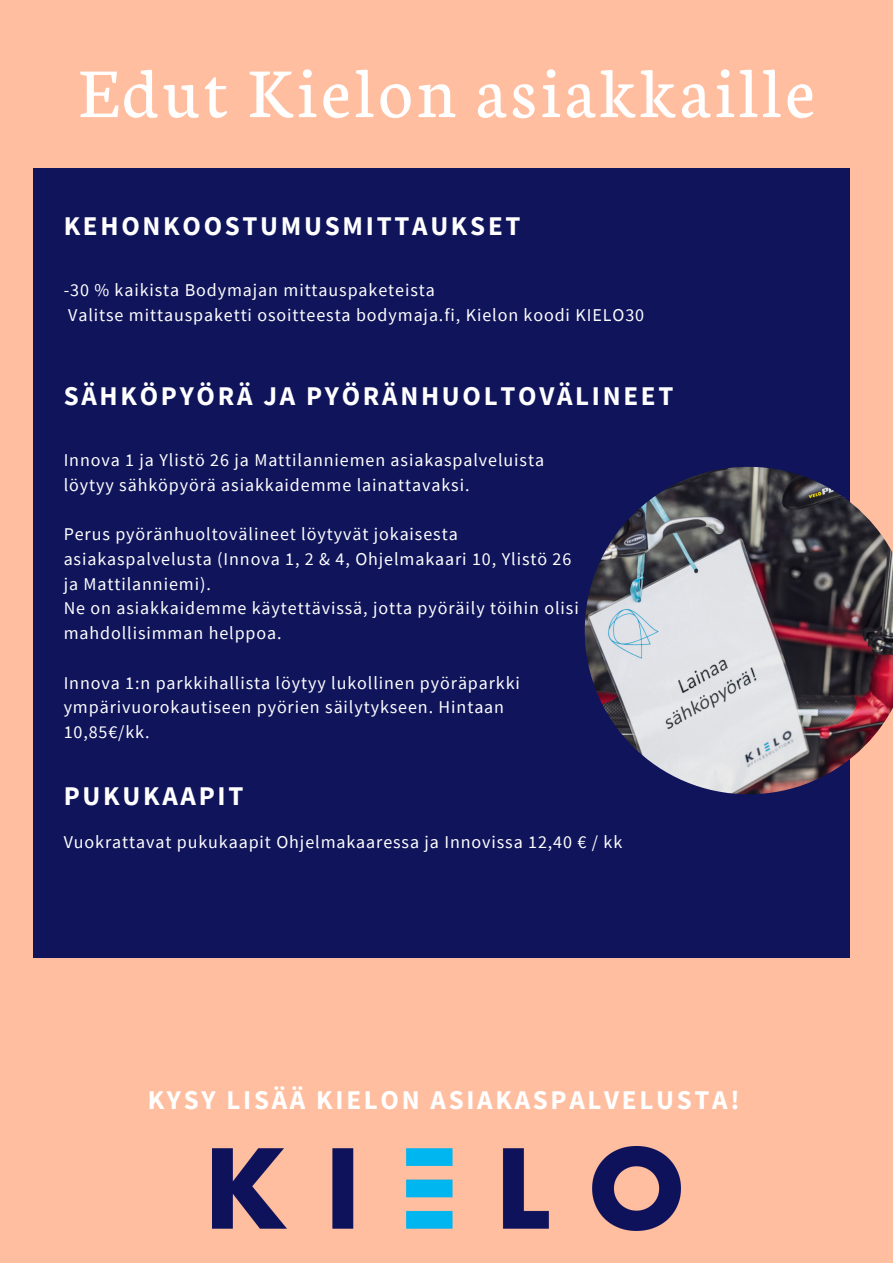
<style>
.page{position:relative;width:893px;height:1263px;background:#ffbe9f}
.page>*{position:absolute;margin:0;border:0;box-sizing:border-box;transform-origin:0 0}
.t1{font:74.93px "Neuton";letter-spacing:.06em;color:#fff}
.t2{font:700 27px "Source Sans Pro";letter-spacing:.1em;color:#fff}
.t3{font:18px/24.8px "Source Sans Pro";letter-spacing:.05em;color:#fff}
</style>
<div class="page">
<div style="left:34px;top:169px;width:816px;height:789px;background:#0f145b"></div>
<img style="left:585px;top:467px;width:308px;height:327px">
<img style="left:212px;top:1146px;width:469px;height:84px">
<p class="t1" style="left:78px;top:40px;width:738px">Edut Kielon asiakkaille</p>
<p class="t2" style="left:64px;top:208px;width:458px">KEHONKOOSTUMUSMITTAUKSET</p>
<p class="t3" style="left:64px;top:277px;width:373px">-30 % kaikista Bodymajan mittauspaketeista</p>
<p class="t3" style="left:68px;top:302px;width:577px">Valitse mittauspaketti osoitteesta bodymaja.fi, Kielon koodi KIELO30</p>
<p class="t2" style="left:64px;top:378px;width:611px">SÄHKÖPYÖRÄ JA PYÖRÄNHUOLTOVÄLINEET</p>
<p class="t3" style="left:64px;top:447px;width:482px">Innova 1 ja Ylistö 26 ja Mattilanniemen asiakaspalveluista löytyy sähköpyörä asiakkaidemme lainattavaksi.</p>
<p class="t3" style="left:64px;top:521px;width:509px">Perus pyöränhuoltovälineet löytyvät jokaisesta asiakaspalvelusta (Innova 1, 2 &amp; 4, Ohjelmakaari 10, Ylistö 26 ja Mattilanniemi).</p>
<p class="t3" style="left:64px;top:596px;width:516px">Ne on asiakkaidemme käytettävissä, jotta pyöräily töihin olisi mahdollisimman helppoa.</p>
<p class="t3" style="left:64px;top:670px;width:458px">Innova 1:n parkkihallista löytyy lukollinen pyöräparkki</p>
<p class="t3" style="left:64px;top:695px;width:442px">ympärivuorokautiseen pyörien säilytykseen. Hintaan<br>10,85€/kk.</p>
<p class="t2" style="left:64px;top:778px;width:181px">PUKUKAAPIT</p>
<p class="t3" style="left:64px;top:829px;width:560px">Vuokrattavat pukukaapit Ohjelmakaaressa ja Innovissa 12,40 € / kk</p>
<p class="t2" style="left:148px;top:1082px;width:593px">KYSY LISÄÄ KIELON ASIAKASPALVELUSTA!</p>
</div>
